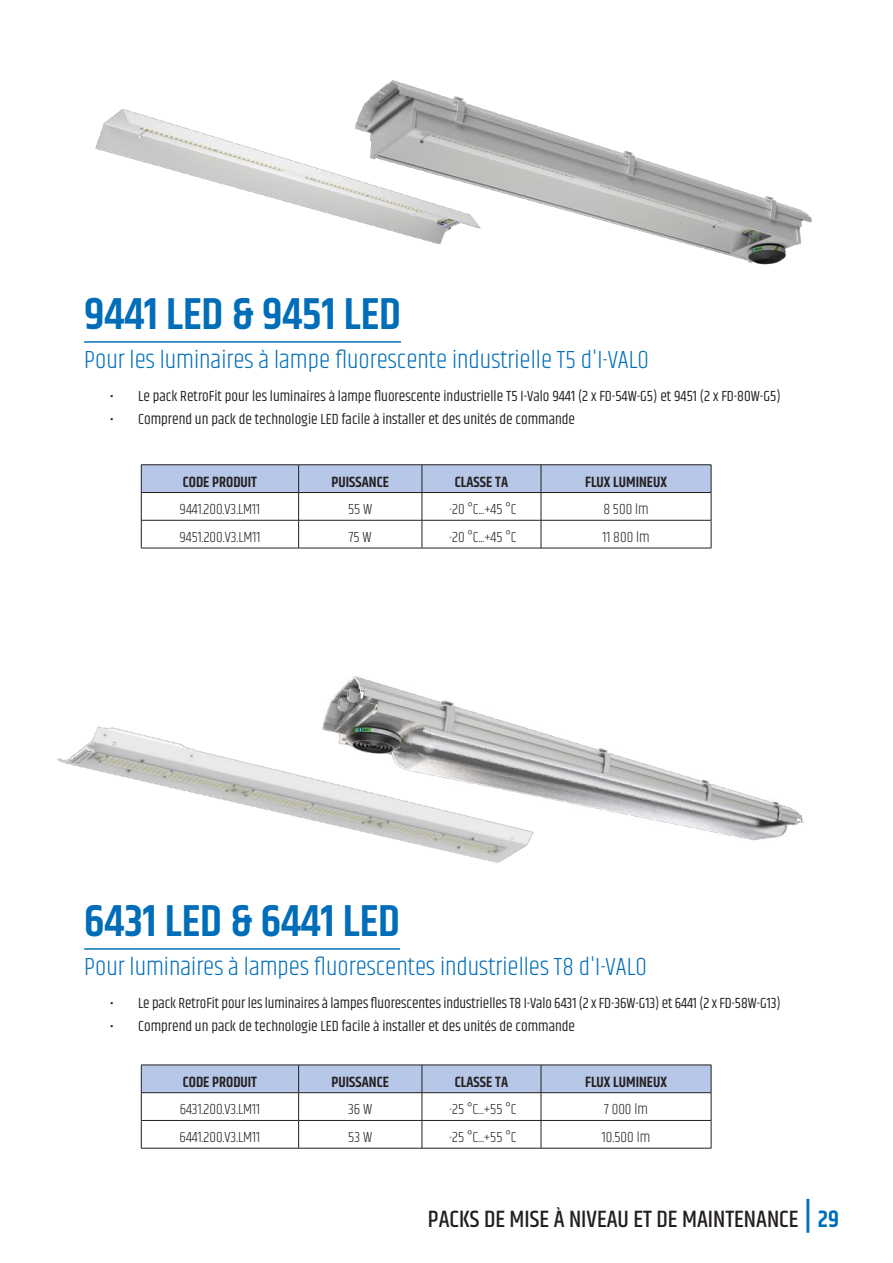
<style>
.page{position:relative;width:893px;height:1263px;background:#fff}
.page>*{position:absolute;margin:0;border:0;box-sizing:border-box;transform-origin:0 0}
.t1{font:600 45px "Khand";color:#006db9}
.t2{font:300 25.5px "Khand";color:#006db9}
.t3{font:500 24px "Khand";color:#241f1f}
.t4{font:15px "Khand";color:#241f1f}
.t5{font:300 15px "Khand";color:#241f1f}
.t6{font:600 15px "Khand";color:#241f1f}
.s1{font-weight:600;font-size:33px;color:#006db9}
.s2{font-weight:600;color:#006db9}
</style>
<div class="page">
<img style="left:95px;top:109px;width:242px;height:107px">
<img style="left:337px;top:80px;width:475px;height:185px">
<hr style="left:141px;top:464px;width:158px;height:1px;background:#241f1f">
<hr style="left:299px;top:464px;width:123px;height:1px;background:#241f1f">
<hr style="left:422px;top:464px;width:119px;height:1px;background:#241f1f">
<hr style="left:541px;top:464px;width:170px;height:1px;background:#241f1f">
<svg style="left:141px;top:465px;width:571px;height:75px"></svg>
<hr style="left:84px;top:341px;width:317px;height:2px;background:#006db9">
<img style="left:299px;top:538px;width:505px;height:303px">
<img style="left:57px;top:540px;width:523px;height:558px">
<hr style="left:84px;top:948px;width:316px;height:2px;background:#006db9">
<svg style="left:141px;top:1065px;width:571px;height:83px"></svg>
<hr style="left:141px;top:1148px;width:158px;height:1px;background:#241f1f">
<hr style="left:299px;top:1148px;width:123px;height:1px;background:#241f1f">
<hr style="left:422px;top:1148px;width:119px;height:1px;background:#241f1f">
<hr style="left:541px;top:1148px;width:170px;height:1px;background:#241f1f">
<h1 class="t1" style="left:84px;top:284px;width:318px">9441 LED &amp; 9451 LED</h1>
<h2 class="t2" style="left:84px;top:345px;width:566px">Pour les luminaires à lampe fluorescente industrielle T5 d'I-VALO</h2>
<p class="t4" style="left:110px;top:387px;width:672px">• Le pack RetroFit pour les luminaires à lampe fluorescente industrielle T5 I-Valo 9441 (2 x FD-54W-G5) et 9451 (2 x FD-80W-G5)</p>
<p class="t4" style="left:110px;top:410px;width:467px">• Comprend un pack de technologie LED facile à installer et des unités de commande</p>
<p class="t6" style="left:183px;top:471px;width:76px">CODE PRODUIT</p>
<p class="t6" style="left:332px;top:471px;width:59px">PUISSANCE</p>
<p class="t6" style="left:455px;top:471px;width:55px">CLASSE TA</p>
<p class="t6" style="left:585px;top:471px;width:83px">FLUX LUMINEUX</p>
<p class="t5" style="left:180px;top:500px;width:82px">9441.200.V3.LM11</p>
<p class="t5" style="left:348px;top:500px;width:26px">55 W</p>
<p class="t5" style="left:449px;top:500px;width:69px">-20 °C...+45 °C</p>
<p class="t5" style="left:603px;top:500px;width:47px">8 500 lm</p>
<p class="t5" style="left:179px;top:528px;width:83px">9451.200.V3.LM11</p>
<p class="t5" style="left:349px;top:528px;width:24px">75 W</p>
<p class="t5" style="left:449px;top:528px;width:69px">-20 °C...+45 °C</p>
<p class="t5" style="left:602px;top:528px;width:49px">11 800 lm</p>
<h1 class="t1" style="left:84px;top:891px;width:317px">6431 LED &amp; 6441 LED</h1>
<h2 class="t2" style="left:84px;top:952px;width:564px">Pour luminaires à lampes fluorescentes industrielles T8 d'I-VALO</h2>
<p class="t4" style="left:110px;top:994px;width:672px">• Le pack RetroFit pour les luminaires à lampes fluorescentes industrielles T8 I-Valo 6431 (2 x FD-36W-G13) et 6441 (2 x FD-58W-G13)</p>
<p class="t4" style="left:110px;top:1017px;width:467px">• Comprend un pack de technologie LED facile à installer et des unités de commande</p>
<p class="t6" style="left:183px;top:1072px;width:76px">CODE PRODUIT</p>
<p class="t6" style="left:332px;top:1072px;width:59px">PUISSANCE</p>
<p class="t6" style="left:455px;top:1072px;width:55px">CLASSE TA</p>
<p class="t6" style="left:585px;top:1072px;width:83px">FLUX LUMINEUX</p>
<p class="t5" style="left:180px;top:1101px;width:82px">6431.200.V3.LM11</p>
<p class="t5" style="left:348px;top:1101px;width:26px">36 W</p>
<p class="t5" style="left:449px;top:1101px;width:69px">-25 °C...+55 °C</p>
<p class="t5" style="left:604px;top:1101px;width:45px">7 000 lm</p>
<p class="t5" style="left:180px;top:1128px;width:82px">6441.200.V3.LM11</p>
<p class="t5" style="left:348px;top:1128px;width:26px">53 W</p>
<p class="t5" style="left:449px;top:1128px;width:69px">-25 °C...+55 °C</p>
<p class="t5" style="left:602px;top:1128px;width:50px">10.500 lm</p>
<h3 class="t3" style="left:428px;top:1204px;width:413px">PACKS DE MISE À NIVEAU ET DE MAINTENANCE <span class="s1">|</span> <span class="s2">29</span></h3>
</div>
